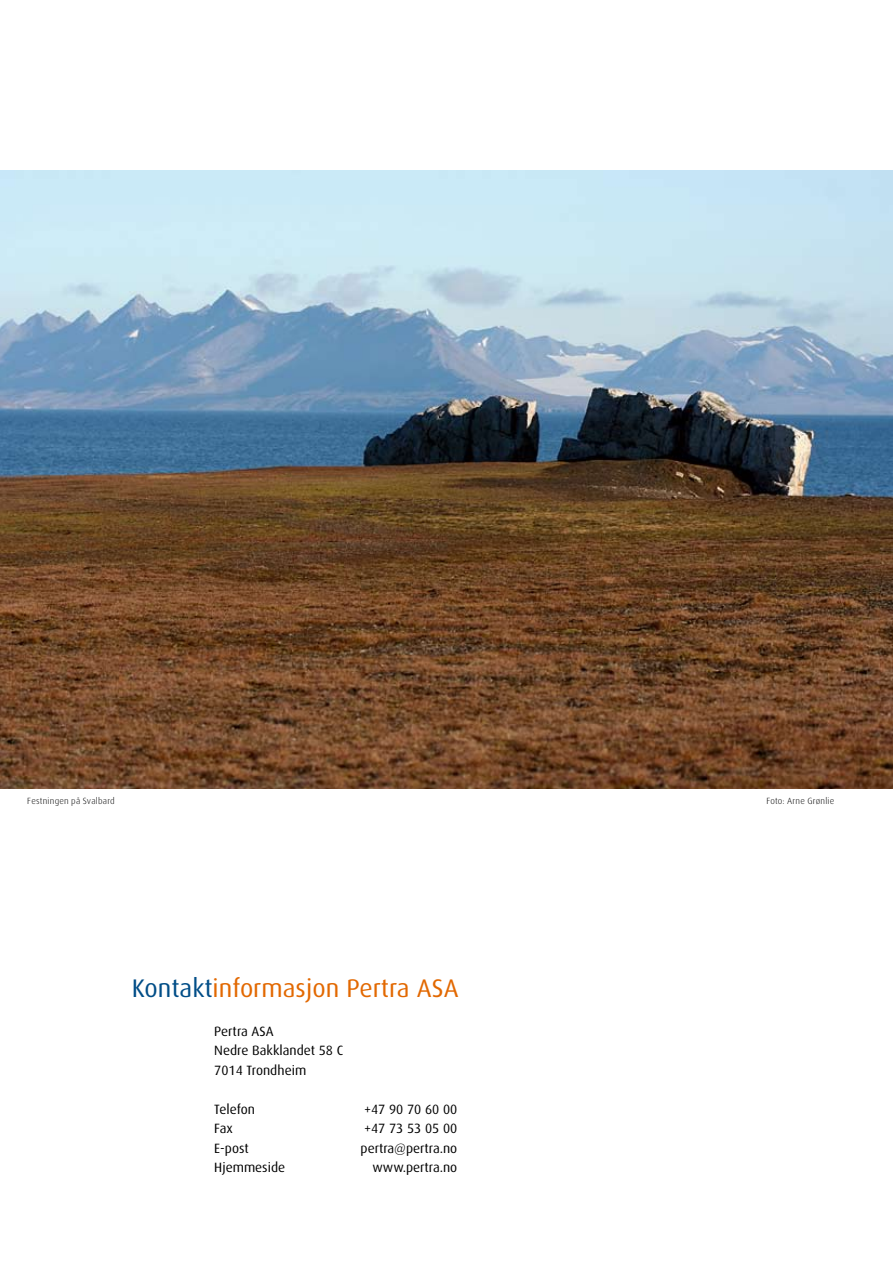
<style>
.page{position:relative;width:893px;height:1263px;background:#fff}
.page>*{position:absolute;margin:0;border:0;box-sizing:border-box;transform-origin:0 0}
.t1{font:25.5px "Dax";color:#e26800}
.t2{font:13.5px/19.5px "Dax";color:#000}
.t3{font:300 9px "Dax";letter-spacing:.025em;color:#000}
.s1{color:#004d87}
</style>
<div class="page">
<img style="left:0;top:171px;width:893px;height:617px">
<p class="t3" style="left:27px;top:796px;width:89px">Festningen på Svalbard</p>
<p class="t3" style="left:766px;top:796px;width:69px">Foto: Arne Grønlie</p>
<h1 class="t1" style="left:132px;top:974px;width:328px"><span class="s1">Kontakt</span>informasjon Pertra ASA</h1>
<p class="t2" style="left:214px;top:1021px;width:130px">Pertra ASA<br>Nedre Bakklandet 58 C<br>7014 Trondheim</p>
<p class="t2" style="left:214px;top:1099px;width:42px">Telefon</p>
<p class="t2" style="left:364px;top:1099px;width:95px">+47 90 70 60 00</p>
<p class="t2" style="left:214px;top:1119px;width:20px">Fax</p>
<p class="t2" style="left:364px;top:1119px;width:95px">+47 73 53 05 00</p>
<p class="t2" style="left:214px;top:1138px;width:36px">E-post</p>
<p class="t2" style="left:361px;top:1138px;width:98px">pertra@pertra.no</p>
<p class="t2" style="left:214px;top:1158px;width:72px">Hjemmeside</p>
<p class="t2" style="left:373px;top:1158px;width:86px">www.pertra.no</p>
</div>
